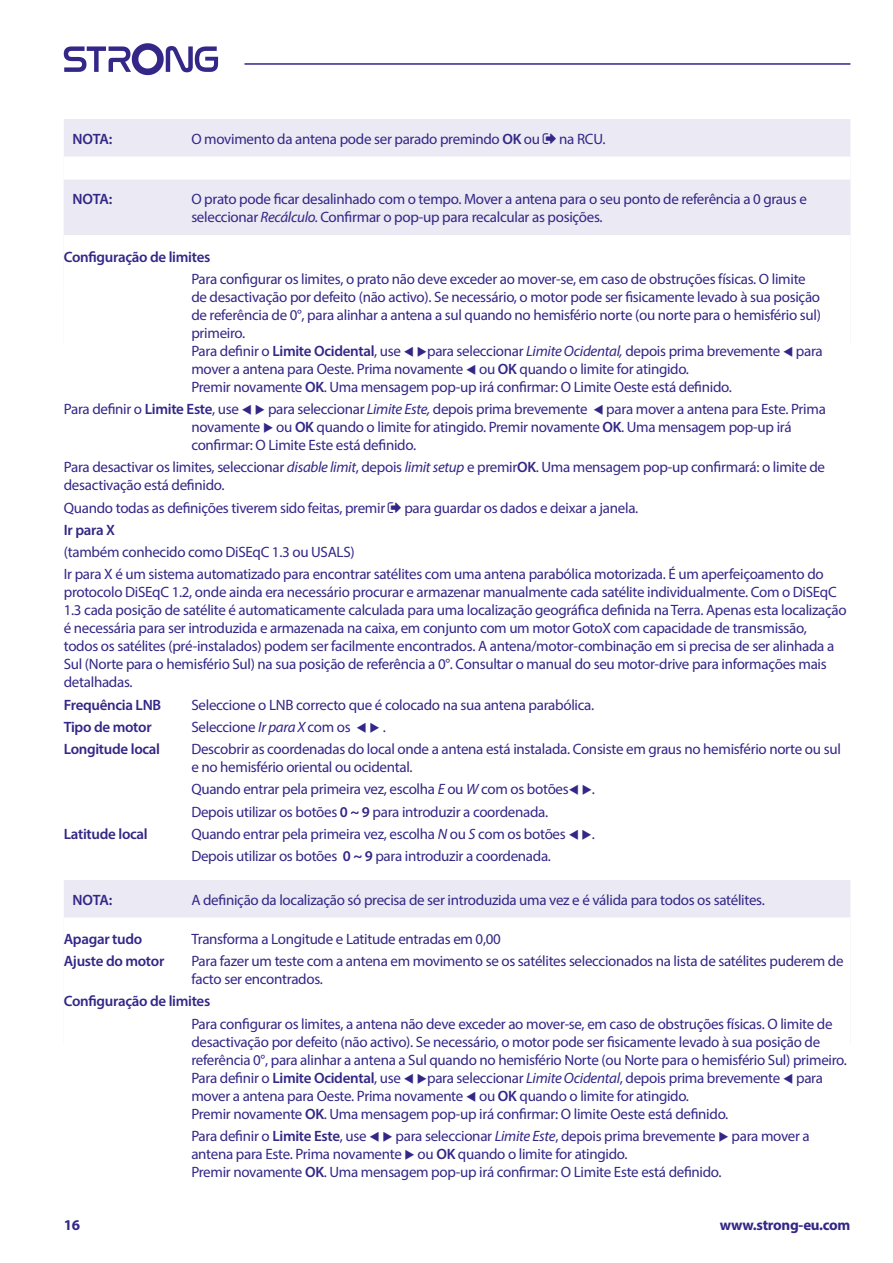
<style>
.page{position:relative;width:893px;height:1263px;background:#fff}
.page>*{position:absolute;margin:0;border:0;box-sizing:border-box;transform-origin:0 0}
.t1{font:15px/18px "Myriad Pro";letter-spacing:-.02em;color:#332787}
.t2{font:600 15px "Myriad Pro";letter-spacing:-.02em;color:#332787}
.t3{font:700 15px "Myriad Pro";letter-spacing:-.02em;color:#332787}
.s1{font-weight:600}
.s2{font-style:italic}
</style>
<div class="page">
<svg style="left:64px;top:43px;width:154px;height:32px"></svg>
<hr style="left:244px;top:63px;width:606px;height:2px;background:#332787">
<div style="left:64px;top:119px;width:786px;height:165px;background:#ebe9f3"></div>
<div style="left:64px;top:156px;width:786px;height:135px;background:#fff"></div>
<div style="left:64px;top:180px;width:786px;height:165px;background:#ebe9f3"></div>
<div style="left:64px;top:235px;width:786px;height:135px;background:#fff"></div>
<div style="left:64px;top:880px;width:786px;height:165px;background:#ebe9f3"></div>
<div style="left:64px;top:917px;width:786px;height:135px;background:#fff"></div>
<p class="t2" style="left:72px;top:129px;width:42px">NOTA:</p>
<p class="t1" style="left:191px;top:129px;width:350px">O movimento da antena pode ser parado premindo <span class="s1">OK</span> ou</p>
<p class="t1" style="left:559px;top:129px;width:48px">na RCU.</p>
<p class="t2" style="left:72px;top:190px;width:42px">NOTA:</p>
<p class="t1" style="left:191px;top:190px;width:617px">O prato pode ficar desalinhado com o tempo. Mover a antena para o seu ponto de referência a 0 graus e seleccionar <span class="s2">Recálculo.</span> Confirmar o pop-up para recalcular as posições.</p>
<p class="t2" style="left:64px;top:247px;width:148px">Configuração de limites</p>
<p class="t1" style="left:191px;top:270px;width:633px">Para configurar os limites, o prato não deve exceder ao mover-se, em caso de obstruções físicas. O limite de desactivação por defeito (não activo). Se necessário, o motor pode ser fisicamente levado à sua posição de referência de 0°, para alinhar a antena a sul quando no hemisfério norte (ou norte para o hemisfério sul) primeiro.<br>Para definir o <span class="s1">Limite Ocidental</span>, use ▼ ◆para seleccionar <span class="s2">Limite Ocidental,</span> depois prima brevemente ▼ para mover a antena para Oeste. Prima novamente ▼ ou <span class="s1">OK</span> quando o limite for atingido.<br>Premir novamente <span class="s1">OK</span>. Uma mensagem pop-up irá confirmar: O Limite Oeste está definido.</p>
<p class="t1" style="left:191px;top:400px;width:636px;text-indent:-128px">Para definir o <span class="s1">Limite Este</span>, use ▼ ◆ para seleccionar <span class="s2">Limite Este,</span> depois prima brevemente ▼ para mover a antena para Este. Prima novamente ◆ ou <span class="s1">OK</span> quando o limite for atingido. Premir novamente <span class="s1">OK</span>. Uma mensagem pop-up irá confirmar: O Limite Este está definido.</p>
<p class="t1" style="left:64px;top:458px;width:763px">Para desactivar os limites, seleccionar <span class="s2">disable limit</span>, depois <span class="s2">limit setup</span> e premir<span class="s1">OK</span>. Uma mensagem pop-up confirmará: o limite de desactivação está definido.</p>
<p class="t1" style="left:64px;top:498px;width:323px">Quando todas as definições tiverem sido feitas, premir</p>
<p class="t1" style="left:404px;top:498px;width:236px">para guardar os dados e deixar a janela.</p>
<p class="t2" style="left:64px;top:520px;width:53px">Ir para X</p>
<p class="t1" style="left:64px;top:541px;width:761px;line-height:22.2px">(também conhecido como DiSEqC 1.3 ou USALS)<br>Ir para X é um sistema automatizado para encontrar satélites com uma antena parabólica motorizada. É um aperfeiçoamento do</p>
<p class="t1" style="left:64px;top:583px;width:784px">protocolo DiSEqC 1.2, onde ainda era necessário procurar e armazenar manualmente cada satélite individualmente. Com o DiSEqC 1.3 cada posição de satélite é automaticamente calculada para uma localização geográfica definida na Terra. Apenas esta localização é necessária para ser introduzida e armazenada na caixa, em conjunto com um motor GotoX com capacidade de transmissão,<br>todos os satélites (pré-instalados) podem ser facilmente encontrados. A antena/motor-combinação em si precisa de ser alinhada a Sul (Norte para o hemisfério Sul) na sua posição de referência a 0°. Consultar o manual do seu motor-drive para informações mais detalhadas.</p>
<p class="t2" style="left:64px;top:695px;width:99px">Frequência LNB</p>
<p class="t1" style="left:191px;top:695px;width:404px">Seleccione o LNB correcto que é colocado na sua antena parabólica.</p>
<p class="t2" style="left:64px;top:717px;width:89px">Tipo de motor</p>
<p class="t1" style="left:191px;top:717px;width:196px">Seleccione <span class="s2">Ir para X</span> com os ▼ ◆ .</p>
<p class="t2" style="left:64px;top:739px;width:98px">Longitude local</p>
<p class="t1" style="left:191px;top:740px;width:651px">Descobrir as coordenadas do local onde a antena está instalada. Consiste em graus no hemisfério norte ou sul e no hemisfério oriental ou ocidental.</p>
<p class="t1" style="left:191px;top:778px;width:405px;line-height:22.2px">Quando entrar pela primeira vez, escolha <span class="s2">E</span> ou <span class="s2">W</span> com os botões▼ ◆.<br>Depois utilizar os botões <span class="s1">0 ~ 9</span> para introduzir a coordenada.</p>
<p class="t2" style="left:64px;top:824px;width:86px">Latitude local</p>
<p class="t1" style="left:191px;top:822px;width:405px;line-height:22.2px">Quando entrar pela primeira vez, escolha <span class="s2">N</span> ou <span class="s2">S</span> com os botões ▼ ◆.<br>Depois utilizar os botões <span class="s1">0 ~ 9</span> para introduzir a coordenada.</p>
<p class="t2" style="left:72px;top:890px;width:42px">NOTA:</p>
<p class="t1" style="left:191px;top:890px;width:575px">A definição da localização só precisa de ser introduzida uma vez e é válida para todos os satélites.</p>
<p class="t2" style="left:64px;top:929px;width:80px">Apagar tudo</p>
<p class="t1" style="left:191px;top:930px;width:311px">Transforma a Longitude e Latitude entradas em 0,00</p>
<p class="t2" style="left:64px;top:951px;width:102px">Ajuste do motor</p>
<p class="t1" style="left:191px;top:952px;width:654px">Para fazer um teste com a antena em movimento se os satélites seleccionados na lista de satélites puderem de facto ser encontrados.</p>
<p class="t2" style="left:64px;top:992px;width:148px">Configuração de limites</p>
<p class="t1" style="left:191px;top:1014px;width:657px">Para configurar os limites, a antena não deve exceder ao mover-se, em caso de obstruções físicas. O limite de desactivação por defeito (não activo). Se necessário, o motor pode ser fisicamente levado à sua posição de referência 0°, para alinhar a antena a Sul quando no hemisfério Norte (ou Norte para o hemisfério Sul) primeiro.<br>Para definir o <span class="s1">Limite Ocidental</span>, use ▼ ◆para seleccionar <span class="s2">Limite Ocidental</span>, depois prima brevemente ▼ para mover a antena para Oeste. Prima novamente ▼ ou <span class="s1">OK</span> quando o limite for atingido.<br>Premir novamente <span class="s1">OK</span>. Uma mensagem pop-up irá confirmar: O limite Oeste está definido.</p>
<p class="t1" style="left:191px;top:1127px;width:620px">Para definir o <span class="s1">Limite Este</span>, use ▼ ◆ para seleccionar <span class="s2">Limite Este</span>, depois prima brevemente ◆ para mover a antena para Este. Prima novamente ◆ ou <span class="s1">OK</span> quando o limite for atingido.<br>Premir novamente <span class="s1">OK</span>. Uma mensagem pop-up irá confirmar: O Limite Este está definido.</p>
<p class="t3" style="left:64px;top:1215px;width:18px">16</p>
<p class="t3" style="left:720px;top:1215px;width:132px">www.strong-eu.com</p>
</div>
